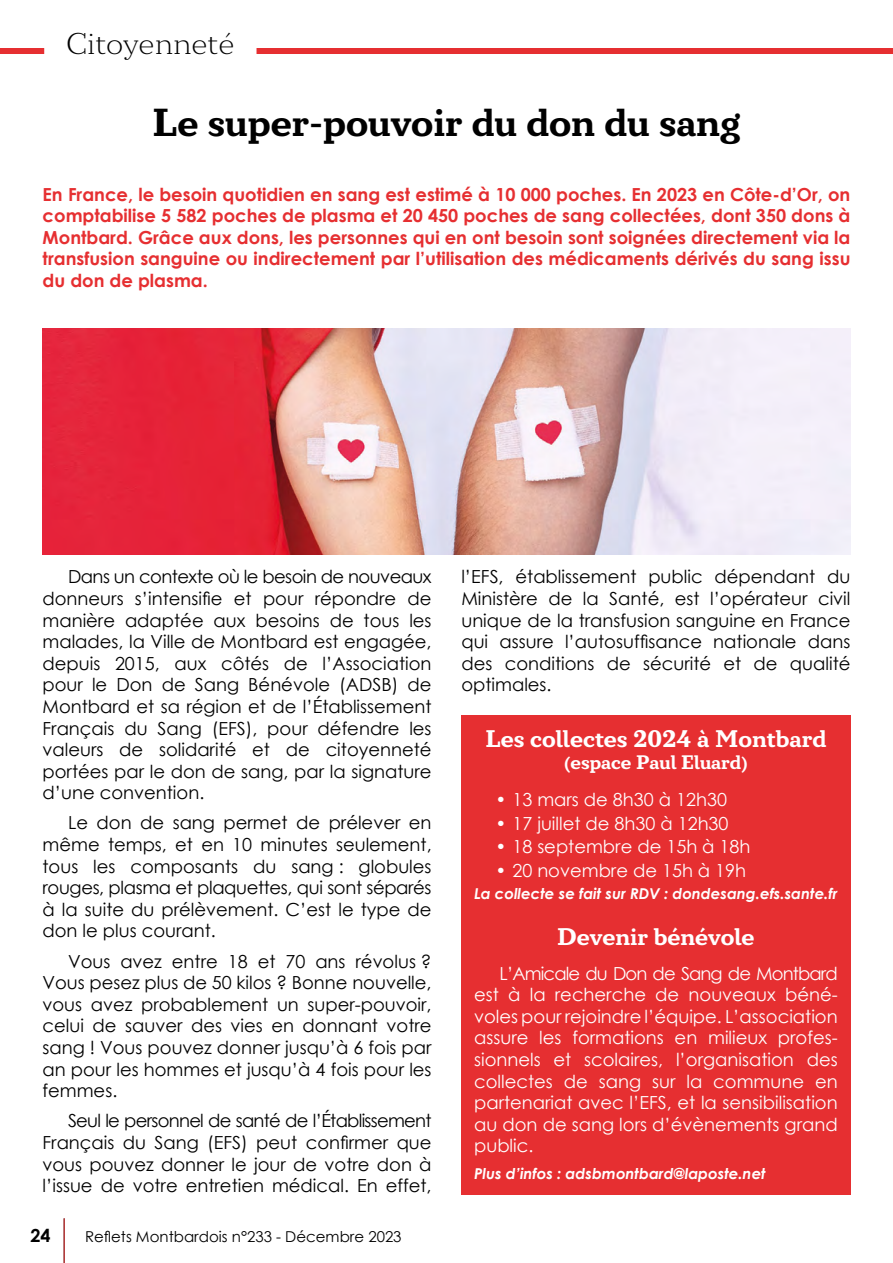
<style>
.page{position:relative;width:893px;height:1263px;background:#fff}
.page>*{position:absolute;margin:0;border:0;box-sizing:border-box;transform-origin:0 0}
.t1{font:700 39px "Circe Slab C";color:#000}
.t2{font:200 30px "Circe Slab C";color:#000}
.t3{font:700 24px "Circe Slab C";color:#fff}
.t4{font:700 19.5px "Circe Slab C";color:#fff}
.t5{font:18px/21.6px "Century Gothic";color:#000;text-align:justify}
.t6{font:18px/21.6px "Century Gothic";color:#fff;text-align:justify}
.t7{font:700 18px/21.6px "Century Gothic";color:#e62f31;text-align:justify}
.t8{font:700 18px "Century Gothic";color:#000}
.t9{font:italic 700 15px "Century Gothic";color:#fff}
.t10{font:15px "Century Gothic";color:#000}
</style>
<div class="page">
<hr style="left:64px;top:1218px;width:1px;height:45px;background:#e62f31">
<div style="left:256px;top:48px;width:637px;height:6px;background:#e62f31"></div>
<div style="left:0;top:48px;width:44px;height:6px;background:#e62f31"></div>
<img style="left:43px;top:329px;width:807px;height:226px">
<div style="left:461px;top:716px;width:389px;height:479px;background:#e62f31"></div>
<h2 class="t2" style="left:66px;top:27px;width:170px">Citoyenneté</h2>
<h1 class="t1" style="left:153px;top:100px;width:589px">Le super-pouvoir du don du sang</h1>
<p class="t7" style="left:43px;top:182px;width:809px">En France, le besoin quotidien en sang est estimé à 10 000 poches. En 2023 en Côte-d’Or, on comptabilise 5 582 poches de plasma et 20 450 poches de sang collectées, dont 350 dons à Montbard. Grâce aux dons, les personnes qui en ont besoin sont soignées directement via la transfusion sanguine ou indirectement par l’utilisation des médicaments dérivés du sang issu du don de plasma.</p>
<p class="t5" style="left:43px;top:566px;width:391px;text-indent:26px">Dans un contexte où le besoin de nouveaux donneurs s’intensifie et pour répondre de manière adaptée aux besoins de tous les malades, la Ville de Montbard est engagée, depuis 2015, aux côtés de l’Association pour le Don de Sang Bénévole (ADSB) de Montbard et sa région et de l’Établissement Français du Sang (EFS), pour défendre les valeurs de solidarité et de citoyenneté portées par le don de sang, par la signature d’une convention.</p>
<p class="t5" style="left:43px;top:812px;width:391px;text-indent:26px">Le don de sang permet de prélever en même temps, et en 10 minutes seulement, tous les composants du sang : globules rouges, plasma et plaquettes, qui sont séparés à la suite du prélèvement. C’est le type de don le plus courant.</p>
<p class="t5" style="left:43px;top:950px;width:391px;text-indent:26px">Vous avez entre 18 et 70 ans révolus ?<br>Vous pesez plus de 50 kilos ? Bonne nouvelle, vous avez probablement un super-pouvoir, celui de sauver des vies en donnant votre sang ! Vous pouvez donner jusqu’à 6 fois par an pour les hommes et jusqu’à 4 fois pour les femmes.</p>
<p class="t5" style="left:43px;top:1110px;width:391px;text-indent:26px">Seul le personnel de santé de l’Établissement Français du Sang (EFS) peut confirmer que vous pouvez donner le jour de votre don à l’issue de votre entretien médical. En effet,</p>
<p class="t8" style="left:30px;top:1222px;width:22px">24</p>
<p class="t10" style="left:85px;top:1226px;width:318px">Reflets Montbardois n°233 - Décembre 2023</p>
<p class="t5" style="left:461px;top:566px;width:391px">l’EFS, établissement public dépendant du Ministère de la Santé, est l’opérateur civil unique de la transfusion sanguine en France qui assure l’autosuffisance nationale dans des conditions de sécurité et de qualité optimales.</p>
<h3 class="t3" style="left:485px;top:725px;width:342px">Les collectes 2024 à Montbard</h3>
<p class="t4" style="left:564px;top:751px;width:185px">(espace Paul Eluard)</p>
<p class="t6" style="left:495px;top:788px;width:233px">• 13 mars de 8h30 à 12h30</p>
<p class="t6" style="left:495px;top:812px;width:235px">• 17 juillet de 8h30 à 12h30</p>
<p class="t6" style="left:495px;top:836px;width:257px">• 18 septembre de 15h à 18h</p>
<p class="t6" style="left:495px;top:860px;width:252px">• 20 novembre de 15h à 19h</p>
<p class="t9" style="left:474px;top:882px;width:365px">La collecte se fait sur RDV : dondesang.efs.sante.fr</p>
<h3 class="t3" style="left:557px;top:923px;width:199px">Devenir bénévole</h3>
<p class="t6" style="left:474px;top:962px;width:365px;text-indent:26px">L’Amicale du Don de Sang de Montbard est à la recherche de nouveaux béné&shy;voles pour rejoindre l’équipe. L’association assure les formations en milieux profes&shy;sionnels et scolaires, l’organisation des collectes de sang sur la commune en partenariat avec l’EFS, et la sensibilisation au don de sang lors d’évènements grand public.</p>
<p class="t9" style="left:474px;top:1162px;width:293px">Plus d’infos : adsbmontbard@laposte.net</p>
</div>
